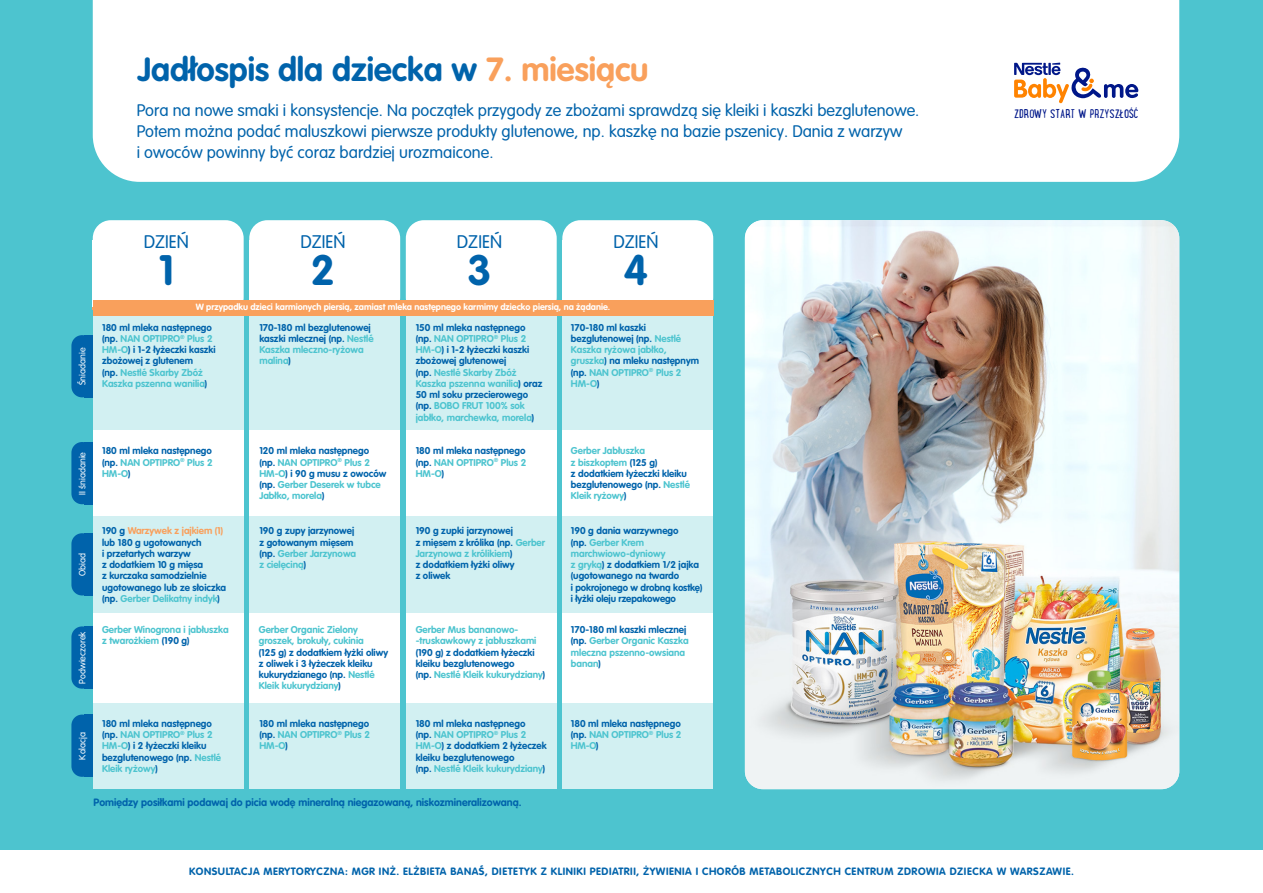
<style>
.page{position:relative;width:1263px;height:893px;background:#fff}
.page>*{position:absolute;margin:0;border:0;box-sizing:border-box;transform-origin:0 0}
.t1{font:700 42px "VAG Rounded LT Pro";color:#0063ab}
.t2{font:700 33px "VAG Rounded LT Pro";color:#0063ab}
.t3{font:300 18px "VAG Rounded LT Pro";color:#0063ab}
.t4{font:300 16.5px/21px "VAG Rounded LT Pro";color:#0063ab}
.t5{font:13.2px "Lunch Box";color:#001789}
.t6{font:700 10.5px "VAG Rounded LT Pro";letter-spacing:.05em;color:#0063ab}
.t7{font:700 10.5px "VAG Rounded LT Pro";color:#0063ab}
.t8{font:700 9.75px/11.2px "VAG Rounded LT Pro";color:#0063ab}
.t9{font:700 9.75px/11.2px "VAG Rounded LT Pro";color:#4dc4cf}
.t10{font:700 9px "VAG Rounded LT Pro";color:#fff}
.t11{font:300 9px "VAG Rounded LT Pro";color:#fff}
.s1{color:#f9a05c}
.s2{color:#4dc4cf}
.s3{color:#0063ab}
</style>
<div class="page">
<div style="left:1px;top:1px;width:1261px;height:891px;background:#4dc4cf"></div>
<div style="left:71px;top:715px;width:22px;height:62px;background:#0063ab;border-radius:11px"></div>
<div style="left:71px;top:626px;width:22px;height:63px;background:#0063ab;border-radius:11px"></div>
<div style="left:71px;top:533px;width:22px;height:62px;background:#0063ab;border-radius:11px"></div>
<div style="left:71px;top:442px;width:22px;height:62px;background:#0063ab;border-radius:11px"></div>
<div style="left:71px;top:335px;width:22px;height:62px;background:#0063ab;border-radius:11px"></div>
<div style="left:84px;top:715px;width:9px;height:62px;background:#0063ab"></div>
<div style="left:84px;top:626px;width:9px;height:63px;background:#0063ab"></div>
<div style="left:84px;top:533px;width:9px;height:62px;background:#0063ab"></div>
<div style="left:84px;top:442px;width:9px;height:62px;background:#0063ab"></div>
<div style="left:84px;top:335px;width:9px;height:62px;background:#0063ab"></div>
<div style="left:93px;top:1px;width:1086px;height:181px;background:#fff"></div>
<svg style="left:1014px;top:63px;width:124px;height:40px;background:#cec3c9"></svg>
<div style="left:93px;top:308px;width:151px;height:123px;background:#d2f0f2"></div>
<div style="left:249px;top:308px;width:151px;height:123px;background:#d2f0f2"></div>
<div style="left:562px;top:308px;width:151px;height:123px;background:#d2f0f2"></div>
<div style="left:406px;top:308px;width:151px;height:123px;background:#d2f0f2"></div>
<div style="left:93px;top:702px;width:151px;height:87px;background:#d2f0f2"></div>
<div style="left:249px;top:702px;width:151px;height:87px;background:#d2f0f2"></div>
<div style="left:562px;top:702px;width:151px;height:87px;background:#d2f0f2"></div>
<div style="left:406px;top:702px;width:151px;height:87px;background:#d2f0f2"></div>
<div style="left:93px;top:431px;width:151px;height:85px;background:#fff"></div>
<div style="left:249px;top:431px;width:151px;height:85px;background:#fff"></div>
<div style="left:562px;top:431px;width:151px;height:85px;background:#fff"></div>
<div style="left:406px;top:431px;width:151px;height:85px;background:#fff"></div>
<div style="left:93px;top:613px;width:151px;height:89px;background:#fff"></div>
<div style="left:249px;top:613px;width:151px;height:89px;background:#fff"></div>
<div style="left:562px;top:613px;width:151px;height:89px;background:#fff"></div>
<div style="left:406px;top:613px;width:151px;height:89px;background:#fff"></div>
<div style="left:93px;top:516px;width:151px;height:97px;background:#d2f0f2"></div>
<div style="left:249px;top:516px;width:151px;height:97px;background:#d2f0f2"></div>
<div style="left:562px;top:516px;width:151px;height:97px;background:#d2f0f2"></div>
<div style="left:406px;top:516px;width:151px;height:97px;background:#d2f0f2"></div>
<div style="left:93px;top:220px;width:151px;height:95px;background:#fff;border-radius:18px"></div>
<div style="left:249px;top:220px;width:151px;height:95px;background:#fff;border-radius:18px"></div>
<div style="left:406px;top:220px;width:151px;height:95px;background:#fff;border-radius:18px"></div>
<div style="left:562px;top:220px;width:151px;height:95px;background:#fff;border-radius:18px"></div>
<div style="left:93px;top:300px;width:620px;height:15px;background:#f9a05c"></div>
<img style="left:745px;top:220px;width:434px;height:569px">
<div style="left:0;top:850px;width:1263px;height:43px;background:#fff"></div>
<h2 class="t2" style="left:138px;top:48px;width:512px">Jadłospis dla dziecka w <span class="s1">7. miesiącu</span></h2>
<p class="t4" style="left:137px;top:100px;width:784px">Pora na nowe smaki i konsystencje. Na początek przygody ze zbożami sprawdzą się kleiki i kaszki bezglutenowe.<br>Potem można podać maluszkowi pierwsze produkty glutenowe, np. kaszkę na bazie pszenicy. Dania z warzyw<br>i owoców powinny być coraz bardziej urozmaicone.</p>
<h3 class="t5" style="left:1014px;top:105px;width:126px">ZDROWY START W PRZYSZŁOŚĆ</h3>
<h3 class="t3" style="left:144px;top:231px;width:47px">DZIEŃ</h3>
<h1 class="t1" style="left:159px;top:244px;width:17px">1</h1>
<h3 class="t3" style="left:300px;top:231px;width:47px">DZIEŃ</h3>
<h1 class="t1" style="left:311px;top:244px;width:26px">2</h1>
<h3 class="t3" style="left:457px;top:231px;width:47px">DZIEŃ</h3>
<h1 class="t1" style="left:467px;top:244px;width:26px">3</h1>
<h3 class="t3" style="left:613px;top:231px;width:47px">DZIEŃ</h3>
<h1 class="t1" style="left:624px;top:244px;width:26px">4</h1>
<p class="t11" style="left:77px;top:385px;width:39px;rotate:-90deg">Śniadanie</p>
<p class="t11" style="left:77px;top:495px;width:44px;rotate:-90deg">II śniadanie</p>
<p class="t11" style="left:77px;top:576px;width:25px;rotate:-90deg">Obiad</p>
<p class="t11" style="left:77px;top:684px;width:54px;rotate:-90deg">Podwieczorek</p>
<p class="t11" style="left:77px;top:759px;width:29px;rotate:-90deg">Kolacja</p>
<p class="t10" style="left:196px;top:302px;width:416px">W przypadku dzieci karmionych piersią, zamiast mleka następnego karmimy dziecko piersią, na żądanie.</p>
<p class="t8" style="left:102px;top:322px;width:115px">180 ml mleka następnego (np. <span class="s2">NAN OPTIPRO</span><sup>®</sup> <span class="s2">Plus 2<br>HM-O</span>) i 1-2 łyżeczki kaszki zbożowej z glutenem<br>(np. <span class="s2">Nestlé Skarby Zbóż<br>Kaszka pszenna wanilia</span>)</p>
<p class="t8" style="left:259px;top:322px;width:116px">170-180 ml bezglutenowej kaszki mlecznej (np. <span class="s2">Nestlé<br>Kaszka mleczno-ryżowa malina</span>)</p>
<p class="t8" style="left:571px;top:322px;width:130px">170-180 ml kaszki bezglutenowej (np. <span class="s2">Nestlé<br>Kaszka ryżowa jabłko, gruszka</span>) na mleku następnym (np. <span class="s2">NAN OPTIPRO</span><sup>®</sup> <span class="s2">Plus 2<br>HM-O</span>)</p>
<p class="t8" style="left:416px;top:322px;width:128px">150 ml mleka następnego (np. <span class="s2">NAN OPTIPRO</span><sup>®</sup> <span class="s2">Plus 2<br>HM-O</span>) i 1-2 łyżeczki kaszki zbożowej glutenowej<br>(np. <span class="s2">Nestlé Skarby Zbóż<br>Kaszka pszenna wanilia</span>) oraz<br>50 ml soku przecierowego (np. <span class="s2">BOBO FRUT 100% sok jabłko, marchewka, morela</span>)</p>
<p class="t8" style="left:102px;top:445px;width:112px;text-align:justify">180 ml mleka następnego (np. <span class="s2">NAN OPTIPRO</span><sup>®</sup> <span class="s2">Plus 2<br>HM-O</span>)</p>
<p class="t9" style="left:259px;top:445px;width:129px"><span class="s3">120 ml mleka następnego (np.</span> NAN OPTIPRO<sup>®</sup> Plus 2<br>HM-O<span class="s3">) i 90 g musu z owoców (np.</span> Gerber Deserek w tubce<br>Jabłko, morela<span class="s3">)</span></p>
<p class="t8" style="left:571px;top:445px;width:121px"><span class="s2">Gerber Jabłuszka<br>z biszkoptem</span> (125 g)<br>z dodatkiem łyżeczki kleiku bezglutenowego (np. <span class="s2">Nestlé<br>Kleik ryżowy</span>)</p>
<p class="t8" style="left:416px;top:445px;width:112px;text-align:justify">180 ml mleka następnego (np. <span class="s2">NAN OPTIPRO</span><sup>®</sup> <span class="s2">Plus 2<br>HM-O</span>)</p>
<p class="t8" style="left:102px;top:525px;width:126px">190 g <span class="s1">Warzywek z jajkiem (1) </span>lub 180 g ugotowanych<br>i przetartych warzyw<br>z dodatkiem 10 g mięsa<br>z kurczaka samodzielnie ugotowanego lub ze słoiczka (np. <span class="s2">Gerber Delikatny indyk</span>)</p>
<p class="t8" style="left:259px;top:525px;width:98px">190 g zupy jarzynowej z gotowanym mięsem (np. <span class="s2">Gerber Jarzynowa z cielęciną</span>)</p>
<p class="t8" style="left:571px;top:525px;width:133px">190 g dania warzywnego<br>(np. <span class="s2">Gerber Krem marchwiowo-dyniowy<br>z gryką</span>) z dodatkiem 1/2 jajka (ugotowanego na twardo<br>i pokrojonego w drobną kostkę) i łyżki oleju rzepakowego</p>
<p class="t8" style="left:416px;top:525px;width:131px">190 g zupki jarzynowej<br>z mięsem z królika (np. <span class="s2">Gerber<br>Jarzynowa z królikiem</span>)<br>z dodatkiem łyżki oliwy<br>z oliwek</p>
<p class="t9" style="left:102px;top:624px;width:128px">Gerber Winogrona i jabłuszka z twarożkiem <span class="s3">(190 g)</span></p>
<p class="t9" style="left:259px;top:624px;width:106px">Gerber Organic Zielony groszek, brokuły, cukinia</p>
<p class="t8" style="left:259px;top:647px;width:131px">(125 g) z dodatkiem łyżki oliwy z oliwek i 3 łyżeczek kleiku kukurydzianego (np. <span class="s2">Nestlé<br>Kleik kukurydziany</span>)</p>
<p class="t9" style="left:416px;top:624px;width:122px">Gerber Mus bananowo--truskawkowy z jabłuszkami</p>
<p class="t8" style="left:416px;top:647px;width:131px">(190 g) z dodatkiem łyżeczki kleiku bezglutenowego<br>(np. <span class="s2">Nestlé Kleik kukurydziany</span>)</p>
<p class="t9" style="left:571px;top:624px;width:119px"><span class="s3">170-180 ml kaszki mlecznej (np.</span> Gerber Organic Kaszka mleczna pszenno-owsiana banan<span class="s3">)</span></p>
<p class="t8" style="left:102px;top:718px;width:121px">180 ml mleka następnego (np. <span class="s2">NAN OPTIPRO</span><sup>®</sup> <span class="s2">Plus 2<br>HM-O</span>) i 2 łyżeczki kleiku bezglutenowego (np. <span class="s2">Nestlé<br>Kleik ryżowy</span>)</p>
<p class="t8" style="left:259px;top:718px;width:112px;text-align:justify">180 ml mleka następnego (np. <span class="s2">NAN OPTIPRO</span><sup>®</sup> <span class="s2">Plus 2<br>HM-O</span>)</p>
<p class="t8" style="left:571px;top:718px;width:112px;text-align:justify">180 ml mleka następnego (np. <span class="s2">NAN OPTIPRO</span><sup>®</sup> <span class="s2">Plus 2<br>HM-O</span>)</p>
<p class="t8" style="left:416px;top:718px;width:133px">180 ml mleka następnego<br>(np. <span class="s2">NAN OPTIPRO</span><sup>®</sup> <span class="s2">Plus 2<br>HM-O</span>) z dodatkiem 2 łyżeczek kleiku bezglutenowego<br>(np. <span class="s2">Nestlé Kleik kukurydziany</span>)</p>
<p class="t7" style="left:94px;top:795px;width:429px">Pomiędzy posiłkami podawaj do picia wodę mineralną niegazowaną, niskozmineralizowaną.</p>
<p class="t6" style="left:189px;top:865px;width:886px">KONSULTACJA MERYTORYCZNA: MGR INŻ. ELŻBIETA BANAŚ, DIETETYK Z KLINIKI PEDIATRII, ŻYWIENIA I CHORÓB METABOLICZNYCH CENTRUM ZDROWIA DZIECKA W WARSZAWIE.</p>
</div>
